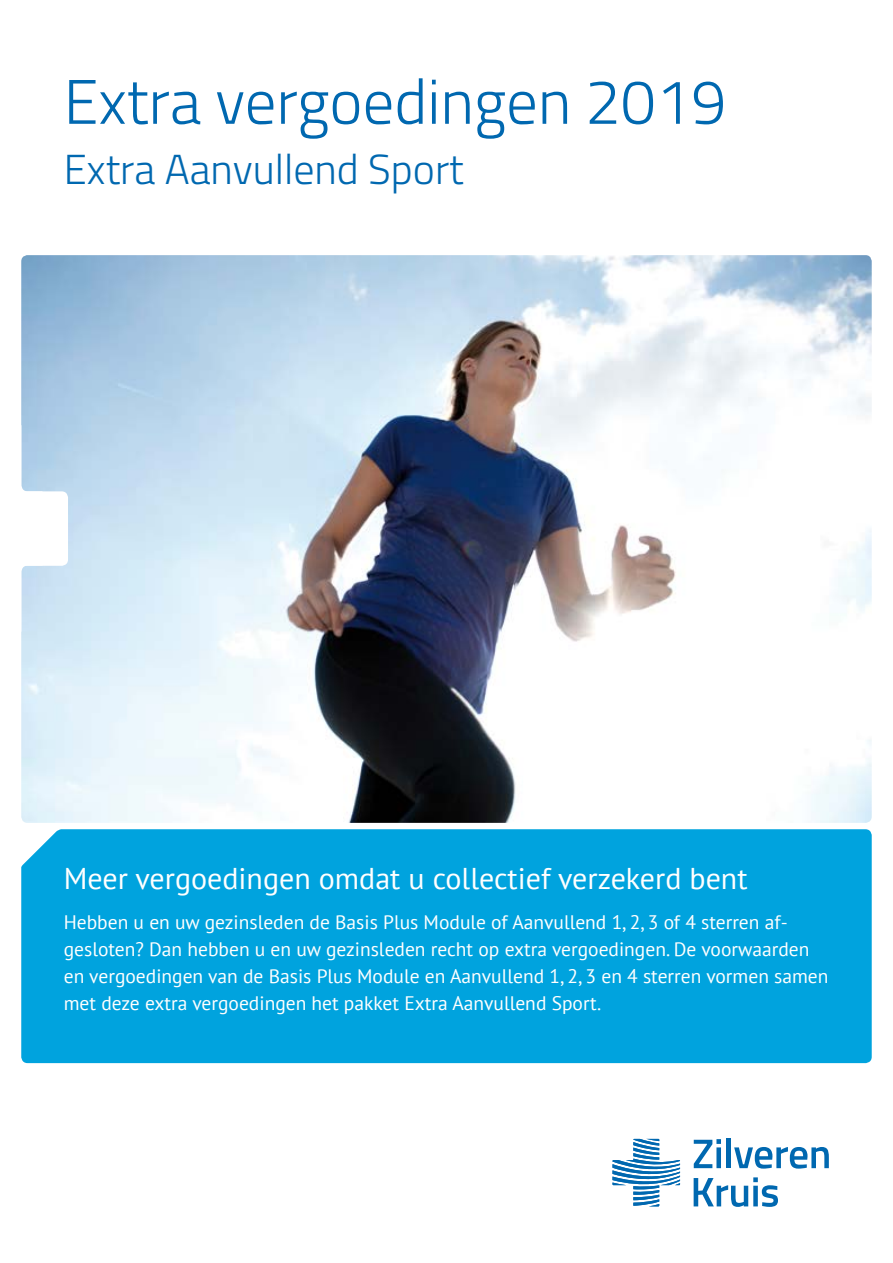
<style>
.page{position:relative;width:893px;height:1263px;background:#fff}
.page>*{position:absolute;margin:0;border:0;box-sizing:border-box;transform-origin:0 0}
.t1{font:300 63px "Titillium Web";color:#0068b0}
.t2{font:300 42px "Titillium Web";color:#0068b0}
.t3{font:30px "PT Sans";color:#fff}
.t4{font:19.5px/27px "PT Sans";color:#fff}
</style>
<div class="page">
<svg style="left:694px;top:1139px;width:27px;height:29px"></svg>
<div style="left:726px;top:1139px;width:5px;height:29px;background:#0068b0"></div>
<svg style="left:734px;top:1147px;width:95px;height:21px"></svg>
<svg style="left:694px;top:1177px;width:84px;height:29px"></svg>
<svg style="left:612px;top:1139px;width:68px;height:67px"></svg>
<img style="left:21px;top:255px;width:851px;height:568px">
<svg style="left:21px;top:425px;width:47px;height:207px"></svg>
<div style="left:21px;top:829px;width:851px;height:234px;background:#00a3de"></div>
<h1 class="t1" style="left:64px;top:56px;width:664px">Extra vergoedingen 2019</h1>
<h2 class="t2" style="left:64px;top:139px;width:402px">Extra Aanvullend Sport</h2>
<h3 class="t3" style="left:64px;top:859px;width:685px">Meer vergoedingen omdat u collectief verzekerd bent</h3>
<p class="t4" style="left:64px;top:908px;width:766px">Hebben u en uw gezinsleden de Basis Plus Module of Aanvullend 1, 2, 3 of 4 sterren af&shy;gesloten? Dan hebben u en uw gezinsleden recht op extra vergoedingen. De voorwaarden en vergoedingen van de Basis Plus Module en Aanvullend 1, 2, 3 en 4 sterren vormen samen met deze extra vergoedingen het pakket Extra Aanvullend Sport.</p>
</div>
